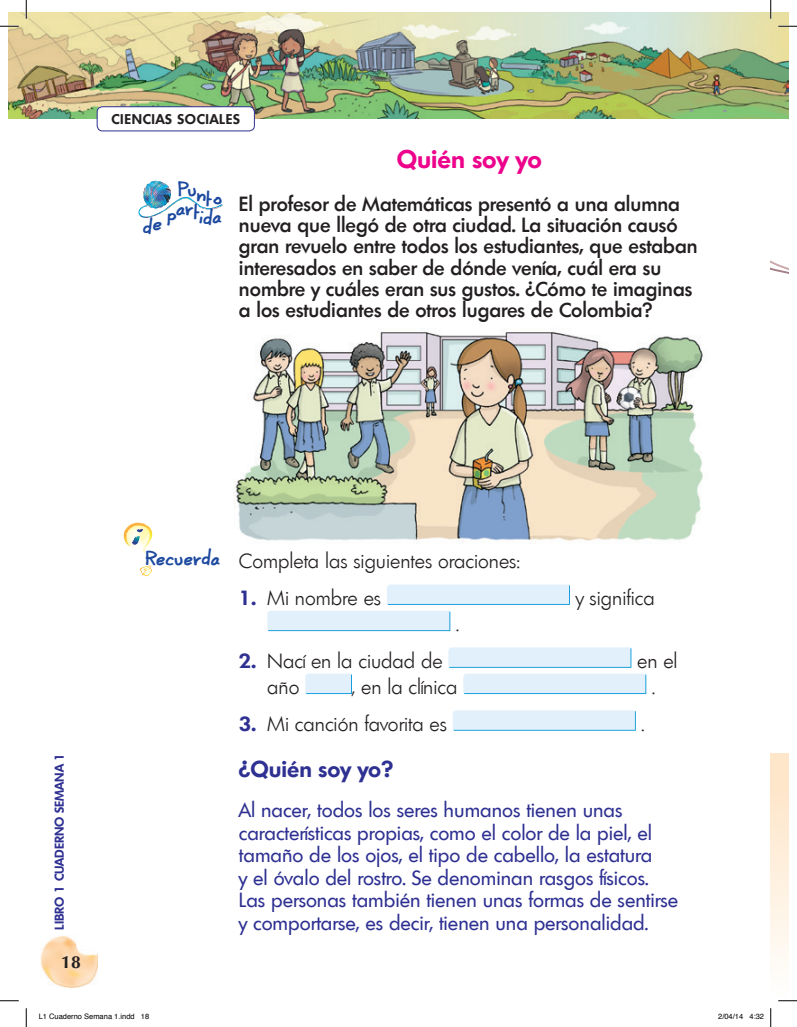
<style>
.page{position:relative;width:797px;height:1027px;background:#fff}
.page>*{position:absolute;margin:0;border:0;box-sizing:border-box;transform-origin:0 0}
.t1{font:600 25px "Limerick";color:#ed028c}
.t2{font:600 22.5px "Limerick";color:#2e3092}
.t3{font:20px/22.5px "Limerick";color:#2e3092}
.t4{font:500 20px/21.2px "Limerick";color:#231f20}
.t5{font:300 20px "Limerick";color:#231f20}
.t6{font:700 17.5px "Optima";color:#231f20}
.t7{font:15px "Coert Schrift Dik";color:#1d4a9f}
.t8{font:600 13.75px "Limerick";letter-spacing:.05em;color:#231f20}
.t9{font:600 12.5px "Limerick";color:#2e3092}
.t10{font:7.5px "Helvetica";color:#000}
.s1{font-weight:600;color:#2e3092}
</style>
<div class="page">
<img style="left:41px;top:936px;width:57px;height:51px">
<div style="left:770px;top:753px;width:18px;height:265px;background:linear-gradient(to bottom,#fee3c4,#fdffff)"></div>
<img style="left:9px;top:12px;width:779px;height:106px">
<img style="left:234px;top:331px;width:469px;height:213px">
<svg style="left:140px;top:565px;width:12px;height:11px"></svg>
<svg style="left:123px;top:523px;width:28px;height:31px"></svg>
<img style="left:138px;top:180px;width:85px;height:38px">
<svg style="left:770px;top:260px;width:18px;height:14px"></svg>
<div style="left:97px;top:107px;width:157px;height:24px;background:#fff;border-radius:5px"></div>
<div style="left:97px;top:106px;width:158px;height:25px;border:1px solid #2e3092;border-radius:5px"></div>
<svg style="left:387px;top:584px;width:183px;height:21px;background:#d7ecf8"></svg>
<div style="left:267px;top:611px;width:183px;height:20px;background:#e1f0fa"></div>
<svg style="left:448px;top:647px;width:183px;height:21px;background:#d8ecf8"></svg>
<svg style="left:305px;top:674px;width:47px;height:20px"></svg>
<div style="left:463px;top:674px;width:183px;height:20px;background:#e1f0fa"></div>
<svg style="left:453px;top:710px;width:182px;height:21px;background:#d8ecf8"></svg>
<svg style="left:0;top:25px;width:19px;height:2px"></svg>
<svg style="left:778px;top:25px;width:19px;height:2px"></svg>
<svg style="left:0;top:1000px;width:19px;height:1px"></svg>
<svg style="left:778px;top:1000px;width:19px;height:1px"></svg>
<svg style="left:25px;top:0;width:2px;height:19px"></svg>
<svg style="left:25px;top:1008px;width:2px;height:19px"></svg>
<svg style="left:770px;top:0;width:1px;height:19px"></svg>
<svg style="left:770px;top:1008px;width:1px;height:19px"></svg>
<p class="t8" style="left:111px;top:111px;width:130px">CIENCIAS SOCIALES</p>
<p class="t7" style="left:178px;top:189px;width:46px">P nto</p>
<p class="t7" style="left:188px;top:182px;width:11px">u</p>
<p class="t7" style="left:168px;top:204px;width:20px">pa</p>
<p class="t7" style="left:194px;top:209px;width:30px">tda</p>
<p class="t7" style="left:186px;top:201px;width:10px">r</p>
<p class="t7" style="left:200px;top:209px;width:6px">i</p>
<p class="t7" style="left:143px;top:220px;width:11px">d</p>
<p class="t7" style="left:153px;top:216px;width:11px">e</p>
<p class="t1" style="left:397px;top:143px;width:147px">Quién soy yo</p>
<p class="t4" style="left:239px;top:193px;width:460px">El profesor de Matemáticas presentó a una alumna nueva que llegó de otra ciudad. La situación causó gran revuelo entre todos los estudiantes, que estaban interesados en saber de dónde venía, cuál era su nombre y cuáles eran sus gustos. ¿Cómo te imaginas a los estudiantes de otros lugares de Colombia?</p>
<p class="t9" style="left:51px;top:930px;width:179px;rotate:-90deg">LIBRO 1 CUADERNO SEMANA 1</p>
<p class="t6" style="left:61px;top:952px;width:21px">18</p>
<p class="t7" style="left:146px;top:551px;width:77px">Recuerda</p>
<p class="t5" style="left:239px;top:549px;width:282px">Completa las siguientes oraciones:</p>
<p class="t5" style="left:239px;top:585px;width:144px"><span class="s1">1.</span> Mi nombre es</p>
<p class="t5" style="left:575px;top:585px;width:81px">y significa</p>
<p class="t5" style="left:456px;top:612px;width:4px">.</p>
<p class="t5" style="left:239px;top:648px;width:205px"><span class="s1">2.</span> Nací en la ciudad de</p>
<p class="t5" style="left:637px;top:648px;width:42px">en el</p>
<p class="t5" style="left:267px;top:675px;width:34px">año</p>
<p class="t5" style="left:352px;top:675px;width:107px">, en la clínica</p>
<p class="t5" style="left:652px;top:675px;width:4px">.</p>
<p class="t5" style="left:239px;top:711px;width:209px"><span class="s1">3.</span> Mi canción favorita es</p>
<p class="t5" style="left:641px;top:711px;width:4px">.</p>
<p class="t2" style="left:239px;top:754px;width:155px">¿Quién soy yo?</p>
<p class="t3" style="left:239px;top:799px;width:440px">Al nacer, todos los seres humanos tienen unas características propias, como el color de la piel, el tamaño de los ojos, el tipo de cabello, la estatura<br>y el óvalo del rostro. Se denominan rasgos físicos.<br>Las personas también tienen unas formas de sentirse y comportarse, es decir, tienen una personalidad.</p>
<p class="t10" style="left:39px;top:1011px;width:112px">L1 Cuaderno Semana 1.indd 18</p>
<p class="t10" style="left:718px;top:1011px;width:47px">2/04/14 4:32</p>
</div>
